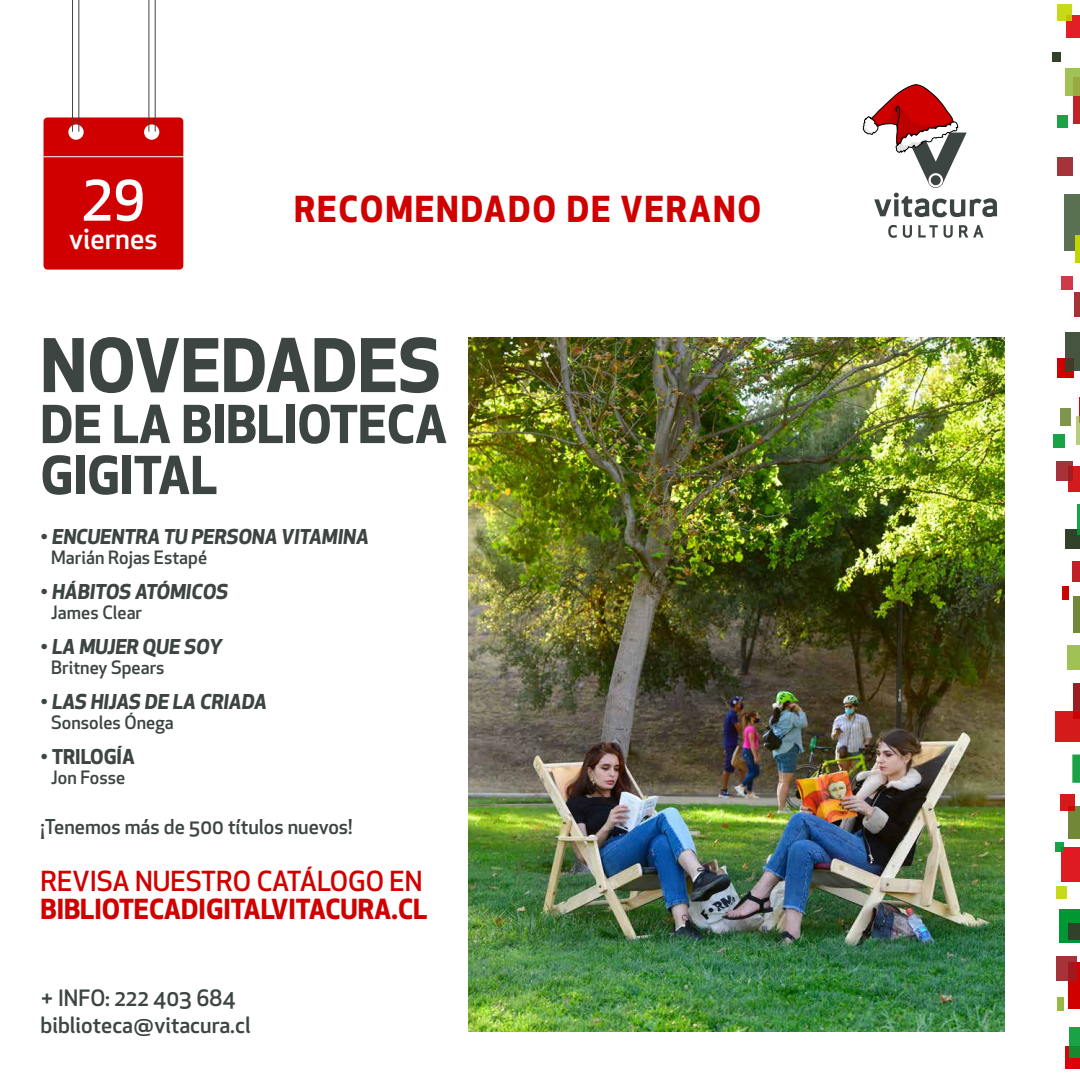
<style>
.page{position:relative;width:1080px;height:1080px;background:#fff}
.page>*{position:absolute;margin:0;border:0;box-sizing:border-box;transform-origin:0 0}
.t1{font:700 72px "Apex New";color:#3d4543}
.t2{font:500 54.3px "Apex New";color:#fff}
.t3{font:700 51px/51px "Apex New";color:#3d4543}
.t4{font:700 35px "Apex New";letter-spacing:.05em;color:#d00000}
.t5{font:500 28.3px "Apex New";color:#fff}
.t6{font:700 27px "Apex New";color:#d00000}
.t7{font:500 27px "Apex New";color:#d00000}
.t8{font:500 22px/26.4px "Apex New";color:#3d4543}
.t9{font:italic 700 20px "Apex New";color:#3d4543}
.t10{font:500 20px "Apex New";color:#3d4543}
.t11{font:700 20px "Apex New";color:#3d4543}
.t12{font:500 18px "Apex New";color:#3d4543}
.s1{font-weight:500;font-style:normal}
.s2{font-weight:500}
</style>
<div class="page">
<img style="left:469px;top:338px;width:536px;height:694px">
<svg style="left:888px;top:225px;width:9px;height:13px"></svg>
<svg style="left:903px;top:225px;width:9px;height:13px"></svg>
<svg style="left:918px;top:225px;width:20px;height:13px"></svg>
<svg style="left:944px;top:225px;width:9px;height:13px"></svg>
<svg style="left:959px;top:225px;width:25px;height:13px"></svg>
<svg style="left:863px;top:84px;width:134px;height:133px"></svg>
<div style="left:1053px;top:52px;width:8px;height:10px;background:#32422a"></div>
<div style="left:1072px;top:561px;width:8px;height:21px;background:#c12026"></div>
<div style="left:1068px;top:806px;width:12px;height:32px;background:#718839"></div>
<div style="left:1074px;top:78px;width:6px;height:46px;background:#c12026"></div>
<div style="left:1074px;top:292px;width:6px;height:25px;background:#a53339"></div>
<div style="left:1066px;top:15px;width:14px;height:22px;background:#e21f26"></div>
<svg style="left:1057px;top:4px;width:15px;height:17px"></svg>
<div style="left:1064px;top:194px;width:16px;height:56px;background:#5a7151"></div>
<hr style="left:1076px;top:236px;width:4px;height:27px;background:#c2d500">
<div style="left:1061px;top:276px;width:12px;height:14px;background:#cf3a4b"></div>
<div style="left:1057px;top:158px;width:16px;height:18px;background:#a53339"></div>
<div style="left:1057px;top:116px;width:10px;height:12px;background:#1aa247"></div>
<div style="left:1057px;top:358px;width:17px;height:20px;background:#d00000"></div>
<div style="left:1074px;top:683px;width:6px;height:35px;background:#9b1c23"></div>
<svg style="left:1065px;top:333px;width:15px;height:38px"></svg>
<div style="left:1053px;top:434px;width:11px;height:13px;background:#1aa247"></div>
<svg style="left:1056px;top:711px;width:24px;height:31px"></svg>
<div style="left:1069px;top:466px;width:11px;height:26px;background:#d41a1a"></div>
<svg style="left:1065px;top:68px;width:15px;height:28px"></svg>
<svg style="left:1057px;top:462px;width:16px;height:19px"></svg>
<svg style="left:1079px;top:397px;width:1px;height:19px"></svg>
<div style="left:1060px;top:408px;width:10px;height:17px;background:#7f944d"></div>
<div style="left:1069px;top:962px;width:11px;height:47px;background:#d00000"></div>
<div style="left:1059px;top:909px;width:21px;height:34px;background:#009833"></div>
<div style="left:1065px;top:1046px;width:15px;height:23px;background:#db010b"></div>
<div style="left:1061px;top:847px;width:19px;height:35px;background:#de1a23"></div>
<div style="left:1072px;top:755px;width:8px;height:28px;background:#1aa247"></div>
<div style="left:1056px;top:887px;width:11px;height:12px;background:#c8d91a"></div>
<div style="left:1062px;top:587px;width:7px;height:13px;background:#d00000"></div>
<div style="left:1065px;top:529px;width:15px;height:19px;background:#32422a"></div>
<div style="left:1067px;top:645px;width:13px;height:24px;background:#9fc156"></div>
<hr style="left:1078px;top:505px;width:2px;height:30px;background:#009833">
<div style="left:1073px;top:596px;width:7px;height:37px;background:#718839"></div>
<div style="left:1068px;top:923px;width:12px;height:17px;background:#32422a"></div>
<hr style="left:1077px;top:416px;width:3px;height:29px;background:#95ba43">
<svg style="left:1056px;top:956px;width:21px;height:25px"></svg>
<svg style="left:1056px;top:843px;width:8px;height:9px"></svg>
<svg style="left:1060px;top:794px;width:15px;height:17px"></svg>
<div style="left:1058px;top:998px;width:6px;height:13px;background:#95ba43"></div>
<svg style="left:1069px;top:1028px;width:11px;height:30px"></svg>
<div style="left:44px;top:117px;width:139px;height:153px;background:#d00000;border-radius:4px"></div>
<hr style="left:44px;top:156px;width:140px;height:1px;background:#fff">
<svg style="left:68px;top:124px;width:16px;height:16px"></svg>
<svg style="left:144px;top:124px;width:15px;height:16px"></svg>
<hr style="left:72px;top:0;width:1px;height:132px;background:#3d4543">
<hr style="left:79px;top:0;width:1px;height:132px;background:#3d4543">
<hr style="left:149px;top:0;width:1px;height:132px;background:#3d4543">
<hr style="left:155px;top:0;width:1px;height:132px;background:#3d4543">
<h2 class="t2" style="left:81px;top:165px;width:65px">29</h2>
<h3 class="t5" style="left:69px;top:219px;width:90px">viernes</h3>
<h3 class="t4" style="left:294px;top:184px;width:468px">RECOMENDADO DE VERANO</h3>
<h1 class="t1" style="left:40px;top:314px;width:402px">NOVEDADES</h1>
<h3 class="t3" style="left:40px;top:397px;width:408px">DE LA BIBLIOTECA<br>GIGITAL</h3>
<p class="t9" style="left:40px;top:522px;width:330px"><span class="s1">•</span> ENCUENTRA TU PERSONA VITAMINA</p>
<p class="t12" style="left:51px;top:545px;width:157px">Marián Rojas Estapé</p>
<p class="t9" style="left:40px;top:577px;width:189px"><span class="s1">•</span> HÁBITOS ATÓMICOS</p>
<p class="t12" style="left:51px;top:600px;width:92px">James Clear</p>
<p class="t9" style="left:40px;top:632px;width:183px"><span class="s1">•</span> LA MUJER QUE SOY</p>
<p class="t12" style="left:51px;top:655px;width:115px">Britney Spears</p>
<p class="t9" style="left:40px;top:687px;width:228px"><span class="s1">•</span> LAS HIJAS DE LA CRIADA</p>
<p class="t12" style="left:51px;top:710px;width:124px">Sonsoles Ónega</p>
<p class="t11" style="left:40px;top:742px;width:96px"><span class="s2">•</span> TRILOGÍA</p>
<p class="t12" style="left:51px;top:765px;width:76px">Jon Fosse</p>
<p class="t10" style="left:40px;top:813px;width:314px">¡Tenemos más de 500 títulos nuevos!</p>
<h3 class="t7" style="left:40px;top:864px;width:384px">REVISA NUESTRO CATÁLOGO EN</h3>
<h3 class="t6" style="left:40px;top:890px;width:388px">BIBLIOTECADIGITALVITACURA.CL</h3>
<p class="t8" style="left:40px;top:985px;width:212px">+ INFO: 222 403 684 biblioteca@vitacura.cl</p>
</div>
